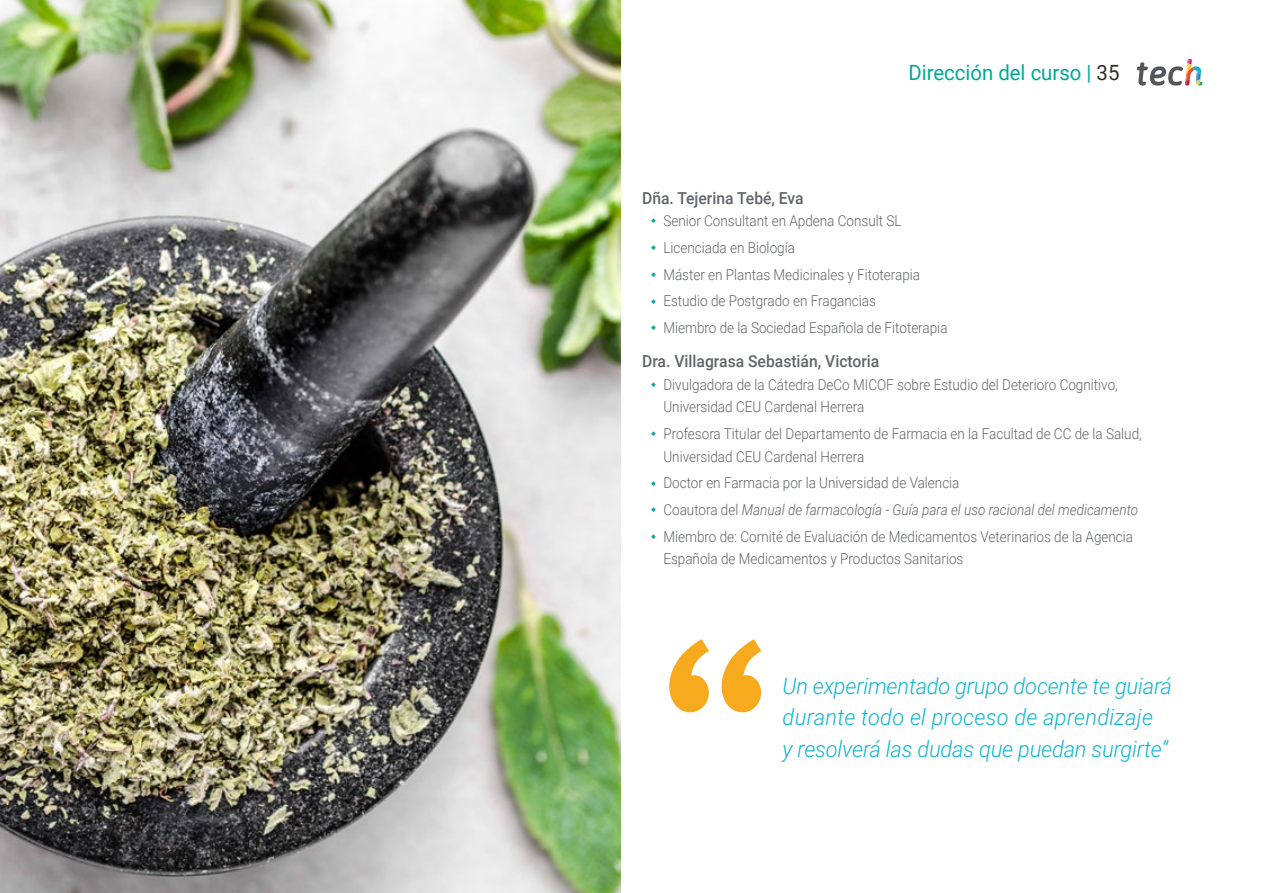
<style>
.page{position:relative;width:1263px;height:893px;background:#fff}
.page>*{position:absolute;margin:0;border:0;box-sizing:border-box;transform-origin:0 0}
.t1{font:italic 300 22.5px/31.5px "Roboto";letter-spacing:-.01em;color:#0fb6cf}
.t2{font:21px "Roboto";color:#00a996}
.t3{font:500 16.5px "Roboto";color:#61646a;scale:.95 1}
.t4{font:300 15px/26.7px "Roboto";color:#61646a;scale:.9 1}
.s1{color:#312e20}
.s2{font-style:italic}
</style>
<div class="page">
<img style="left:0;top:0;width:621px;height:893px">
<svg style="left:669px;top:639px;width:92px;height:73px"></svg>
<svg style="left:1137px;top:59px;width:65px;height:27px"></svg>
<h2 class="t2" style="left:908px;top:57px;width:213px">Dirección del curso | <span class="s1">35</span></h2>
<p class="t3" style="left:642px;top:186px;width:172px">Dña. Tejerina Tebé, Eva</p>
<p class="t4" style="left:663px;top:207px;width:317px">Senior Consultant en Apdena Consult SL Licenciada en Biología<br>Máster en Plantas Medicinales y Fitoterapia Estudio de Postgrado en Fragancias<br>Miembro de la Sociedad Española de Fitoterapia</p>
<p class="t3" style="left:642px;top:350px;width:251px">Dra. Villagrasa Sebastián, Victoria</p>
<p class="t4" style="left:663px;top:373px;width:506px;line-height:22.5px">Divulgadora de la Cátedra DeCo MICOF sobre Estudio del Deterioro Cognitivo,<br>Universidad CEU Cardenal Herrera</p>
<p class="t4" style="left:663px;top:422px;width:533px;line-height:22.5px">Profesora Titular del Departamento de Farmacia en la Facultad de CC de la Salud,<br>Universidad CEU Cardenal Herrera</p>
<p class="t4" style="left:663px;top:469px;width:529px">Doctor en Farmacia por la Universidad de Valencia<br>Coautora del <span class="s2">Manual de farmacología - Guía para el uso racional del medicamento<br></span>Miembro de: Comité de Evaluación de Medicamentos Veterinarios de la Agencia</p>
<p class="t4" style="left:663px;top:545px;width:335px">Española de Medicamentos y Productos Sanitarios</p>
<h1 class="t1" style="left:783px;top:669px;width:391px">Un experimentado grupo docente te guiará durante todo el proceso de aprendizaje<br>y resolverá las dudas que puedan surgirte”</h1>
</div>
